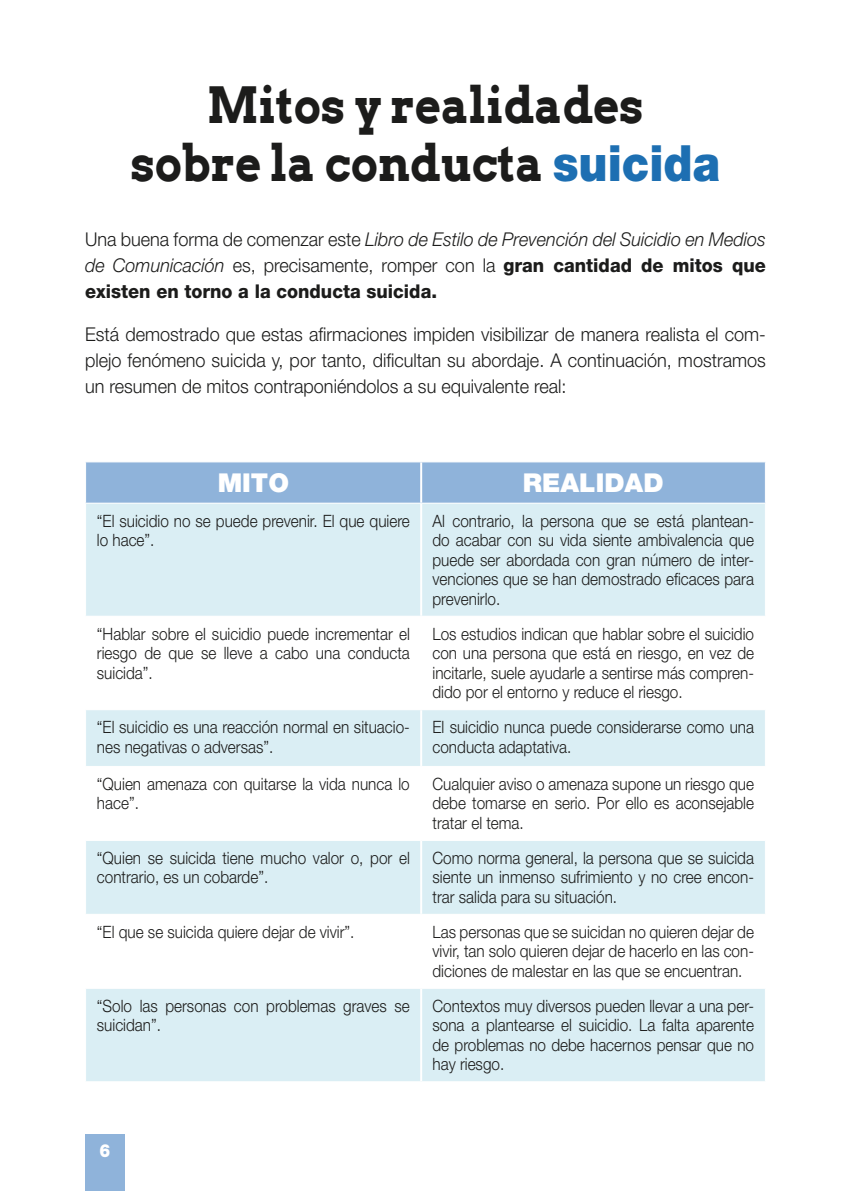
<style>
.page{position:relative;width:851px;height:1191px;background:#fff}
.page>*{position:absolute;margin:0;border:0;box-sizing:border-box;transform-origin:0 0}
.t1{font:700 50px/57.6px "Arvo";color:#1c1c1b;text-align:center;scale:.9 1}
.t2{font:900 26px "Helvetica Neue LT Std";color:#fff}
.t3{font:300 19px/26px "Helvetica Neue LT Std";color:#1c1c1b;text-align:justify;scale:.95 1}
.t4{font:italic 300 19px/26px "Helvetica Neue LT Std";color:#1c1c1b;text-align:justify;scale:.95 1}
.t5{font:900 18px "Helvetica Neue LT Std";color:#fff;scale:.9 1}
.t6{font:300 17px/19.6px "Helvetica Neue LT Std";color:#1c1c1b;text-align:justify;scale:.9 1}
.s1{font-family:"Helvetica Neue LT Std";font-weight:900;color:#1d6fb2}
.s2{font-style:normal}
.s3{font-weight:800;font-style:normal}
</style>
<div class="page">
<div style="left:85px;top:1134px;width:40px;height:57px;background:#8fb3da"></div>
<div style="left:86px;top:462px;width:678px;height:40px;background:#8fb3da"></div>
<div style="left:86px;top:503px;width:678px;height:578px;background:#daeef4"></div>
<svg style="left:86px;top:616px;width:678px;height:371px"></svg>
<hr style="left:421px;top:615px;width:344px;height:1px;background:#fff">
<hr style="left:421px;top:709px;width:344px;height:1px;background:#fff">
<hr style="left:421px;top:766px;width:344px;height:1px;background:#fff">
<hr style="left:421px;top:840px;width:344px;height:1px;background:#fff">
<hr style="left:421px;top:913px;width:344px;height:1px;background:#fff">
<hr style="left:421px;top:987px;width:344px;height:1px;background:#fff">
<hr style="left:85px;top:615px;width:336px;height:1px;background:#fff">
<hr style="left:85px;top:709px;width:336px;height:1px;background:#fff">
<hr style="left:85px;top:766px;width:336px;height:1px;background:#fff">
<hr style="left:85px;top:840px;width:336px;height:1px;background:#fff">
<hr style="left:85px;top:913px;width:336px;height:1px;background:#fff">
<hr style="left:85px;top:987px;width:336px;height:1px;background:#fff">
<hr style="left:420px;top:462px;width:2px;height:40px;background:#fff">
<hr style="left:420px;top:503px;width:2px;height:112px;background:#fff">
<hr style="left:420px;top:616px;width:2px;height:93px;background:#fff">
<hr style="left:420px;top:710px;width:2px;height:56px;background:#fff">
<hr style="left:420px;top:767px;width:2px;height:73px;background:#fff">
<hr style="left:420px;top:841px;width:2px;height:72px;background:#fff">
<hr style="left:420px;top:914px;width:2px;height:73px;background:#fff">
<hr style="left:420px;top:988px;width:2px;height:93px;background:#fff">
<h1 class="t1" style="left:131px;top:76px;width:656px">Mitos y realidades<br>sobre la conducta <span class="s1">suicida</span></h1>
<p class="t4" style="left:85px;top:226px;width:718px"><span class="s2">Una buena forma de comenzar este</span> Libro de Estilo de Prevención del Suicidio en Medios de Comunicación <span class="s2">es, precisamente, romper con la</span> <span class="s3">gran cantidad de mitos que existen en torno a la conducta suicida.</span></p>
<p class="t3" style="left:85px;top:321px;width:718px">Está demostrado que estas afirmaciones impiden visibilizar de manera realista el com&shy;plejo fenómeno suicida y, por tanto, dificultan su abordaje. A continuación, mostramos un resumen de mitos contraponiéndolos a su equivalente real:</p>
<h2 class="t2" style="left:218px;top:467px;width:73px">MITO</h2>
<h2 class="t2" style="left:523px;top:467px;width:142px">REALIDAD</h2>
<p class="t6" style="left:97px;top:510px;width:349px">“El suicidio no se puede prevenir. El que quiere lo hace”.</p>
<p class="t6" style="left:432px;top:510px;width:358px">Al contrario, la persona que se está plantean&shy;do acabar con su vida siente ambivalencia que puede ser abordada con gran número de inter&shy;venciones que se han demostrado eficaces para prevenirlo.</p>
<p class="t6" style="left:97px;top:623px;width:349px">“Hablar sobre el suicidio puede incrementar el riesgo de que se lleve a cabo una conducta suicida”.</p>
<p class="t6" style="left:432px;top:623px;width:359px">Los estudios indican que hablar sobre el suicidio con una persona que está en riesgo, en vez de incitarle, suele ayudarle a sentirse más compren&shy;dido por el entorno y reduce el riesgo.</p>
<p class="t6" style="left:97px;top:717px;width:349px">“El suicidio es una reacción normal en situacio&shy;nes negativas o adversas”.</p>
<p class="t6" style="left:432px;top:717px;width:359px">El suicidio nunca puede considerarse como una conducta adaptativa.</p>
<p class="t6" style="left:97px;top:773px;width:349px">“Quien amenaza con quitarse la vida nunca lo hace”.</p>
<p class="t6" style="left:432px;top:773px;width:358px">Cualquier aviso o amenaza supone un riesgo que debe tomarse en serio. Por ello es aconsejable tratar el tema.</p>
<p class="t6" style="left:97px;top:847px;width:349px">“Quien se suicida tiene mucho valor o, por el contrario, es un cobarde”.</p>
<p class="t6" style="left:432px;top:847px;width:358px">Como norma general, la persona que se suicida siente un inmenso sufrimiento y no cree encon&shy;trar salida para su situación.</p>
<p class="t6" style="left:97px;top:921px;width:287px">“El que se suicida quiere dejar de vivir”.</p>
<p class="t6" style="left:432px;top:921px;width:358px">Las personas que se suicidan no quieren dejar de vivir, tan solo quieren dejar de hacerlo en las con&shy;diciones de malestar en las que se encuentran.</p>
<p class="t6" style="left:97px;top:995px;width:349px">“Solo las personas con problemas graves se suicidan”.</p>
<p class="t6" style="left:432px;top:995px;width:359px">Contextos muy diversos pueden llevar a una per&shy;sona a plantearse el suicidio. La falta aparente de problemas no debe hacernos pensar que no hay riesgo.</p>
<p class="t5" style="left:99px;top:1140px;width:14px">6</p>
</div>
